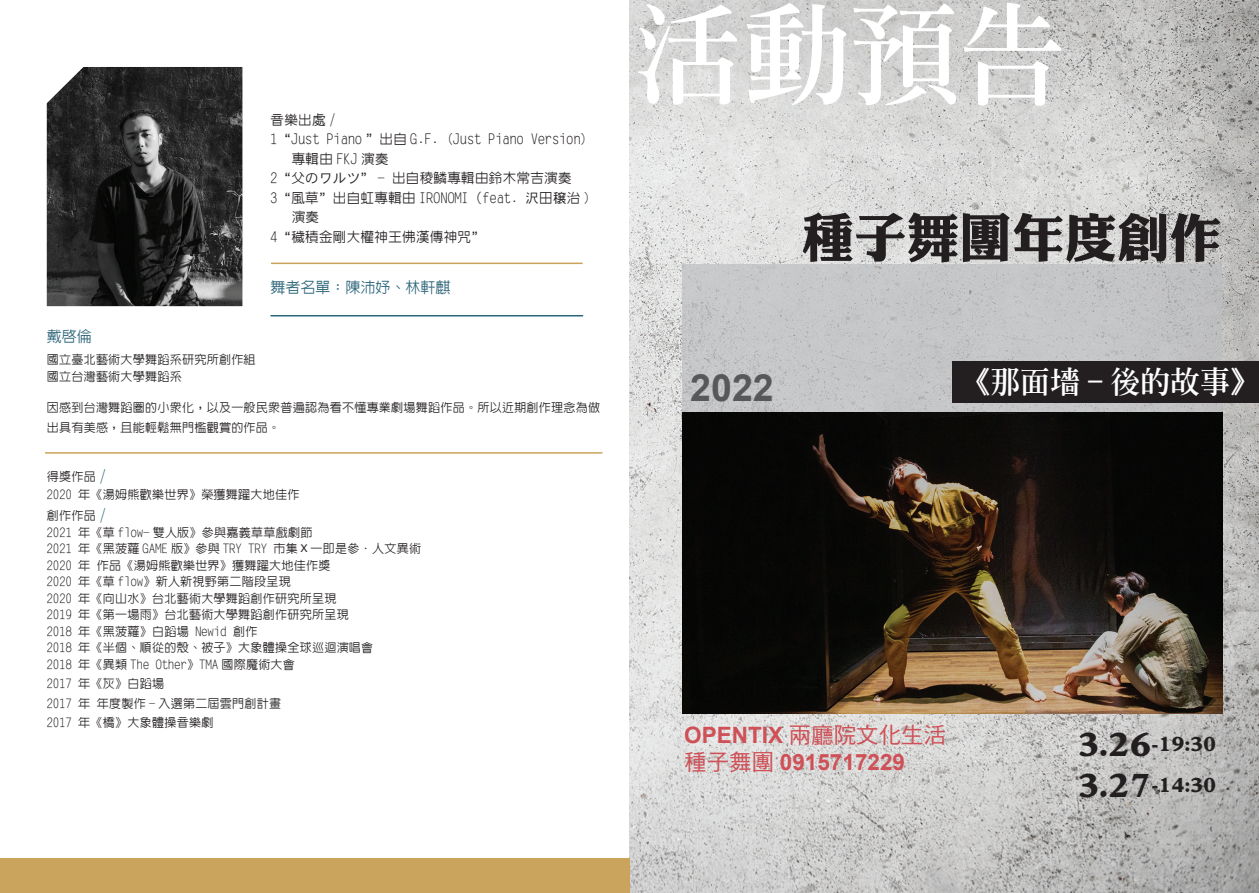
<style>
.page{position:relative;width:1259px;height:893px;background:#fff}
.page>*{position:absolute;margin:0;border:0;box-sizing:border-box;transform-origin:0 0}
.t1{font:108px "Inn Ming Extra";color:#fff}
.t2{font:52.5px "DF Li King Hei Std W8";color:#231f20}
.t3{font:700 37.5px "Arial";color:#57585a}
.t4{font:30px "Inn Ming Extra";color:#fff}
.t5{font:700 22.5px/27px "Arial";color:#cf5057}
.t6{font:21px/41.4px "DF Li King Hei Std W8";color:#231f20}
.t7{font:15px "New Gothic Meduim";color:#2b6478}
.t8{font:13.5px "New Gothic Meduim";letter-spacing:.025em;color:#231f20}
.t9{font:12px/16.5px "New Gothic Meduim";letter-spacing:.025em;color:#231f20}
.s1{font-family:"Heisei Kaku Go Std W3"}
.s2{font-size:15px;color:#2b6478}
.s3{font-family:"DF Hei Std W5";font-weight:400}
.s4{font-size:34.5px}
</style>
<div class="page">
<img style="left:629px;top:0;width:630px;height:893px">
<img style="left:47px;top:67px;width:195px;height:239px">
<hr style="left:270px;top:315px;width:313px;height:1px;background:#2b6478">
<hr style="left:45px;top:452px;width:557px;height:2px;background:#caa45c">
<hr style="left:271px;top:263px;width:311px;height:1px;background:#caa45c">
<div style="left:0;top:859px;width:629px;height:34px;background:#caa45c"></div>
<svg style="left:682px;top:264px;width:540px;height:149px;fill:#c5c6c8"></svg>
<img style="left:682px;top:413px;width:540px;height:300px">
<div style="left:952px;top:361px;width:307px;height:42px;background:#231f20"></div>
<p class="t8" style="left:270px;top:113px;width:67px">音樂出處 /</p>
<p class="t8" style="left:270px;top:132px;width:318px">1“Just Piano ＂出自 G.F. (Just Piano Version)</p>
<p class="t8" style="left:292px;top:152px;width:98px">專輯由 FKJ 演奏</p>
<p class="t8" style="left:270px;top:171px;width:303px">2“父<span class="s1">のワルツ</span>＂ - 出自稜鱗專輯由鈴木常吉演奏</p>
<p class="t8" style="left:270px;top:191px;width:322px">3“風草＂出自虹專輯由 IRONOMI（feat. <span class="s1">沢</span>田<span class="s1">穣</span>治 )</p>
<p class="t8" style="left:292px;top:210px;width:29px">演奏</p>
<p class="t8" style="left:270px;top:230px;width:216px">4“穢積金剛大權神王佛漢傳神咒＂</p>
<p class="t7" style="left:47px;top:329px;width:46px">戴啟倫</p>
<p class="t9" style="left:47px;top:351px;width:210px">國立臺北藝術大學舞蹈系研究所創作組國立台灣藝術大學舞蹈系</p>
<p class="t7" style="left:270px;top:280px;width:182px">舞者名單：陳沛妤、林軒麒</p>
<p class="t9" style="left:47px;top:398px;width:555px;line-height:19.5px">因感到台灣舞蹈圈的小眾化，以及一般民眾普遍認為看不懂專業劇場舞蹈作品。所以近期創作理念為做出具有美感，且能輕鬆無門檻觀賞的作品。</p>
<p class="t9" style="left:47px;top:468px;width:254px;line-height:18px">得獎作品 <span class="s2">/<br></span>2020 年《湯姆熊歡樂世界》榮獲舞躍大地佳作</p>
<p class="t9" style="left:47px;top:507px;width:376px">創作作品 <span class="s2">/<br></span>2021 年《草 flow- 雙人版》參與嘉義草草戲劇節<br>2021 年《黑菠蘿 GAME 版》參與 TRY TRY 市集Ｘ一即是參．人文異術<br>2020 年 作品《湯姆熊歡樂世界》獲舞躍大地佳作獎<br>2020 年《草 flow》新人新視野第二階段呈現<br>2020 年《向山水》台北藝術大學舞蹈創作研究所呈現<br>2019 年《第一場雨》台北藝術大學舞蹈創作研究所呈現<br>2018 年《黑菠蘿》白蹈場 Newid 創作<br>2018 年《半個、順從的殼、被子》大象體操全球巡迴演唱會<br>2018 年《異類 The Other》TMA 國際魔術大會</p>
<p class="t9" style="left:47px;top:674px;width:236px;line-height:19.5px">2017 年《灰》白蹈場<br>2017 年 年度製作 - 入選第二屆雲門創計畫<br>2017 年《橋》大象體操音樂劇</p>
<h1 class="t1" style="left:635px;top:-2px;width:433px">活動預告</h1>
<h2 class="t2" style="left:801px;top:209px;width:421px">種子舞團年度創作</h2>
<h3 class="t3" style="left:690px;top:363px;width:85px">2022</h3>
<h3 class="t4" style="left:960px;top:366px;width:301px">《那面墻 - 後的故事》</h3>
<h3 class="t5" style="left:684px;top:723px;width:263px">OPENTIX <span class="s3">兩廳院文化生活種子舞團</span> 0915717229</h3>
<h3 class="t6" style="left:1077px;top:722px;width:140px"><span class="s4">3.26</span>-19:30<br><span class="s4">3.27</span>-14:30</h3>
</div>
